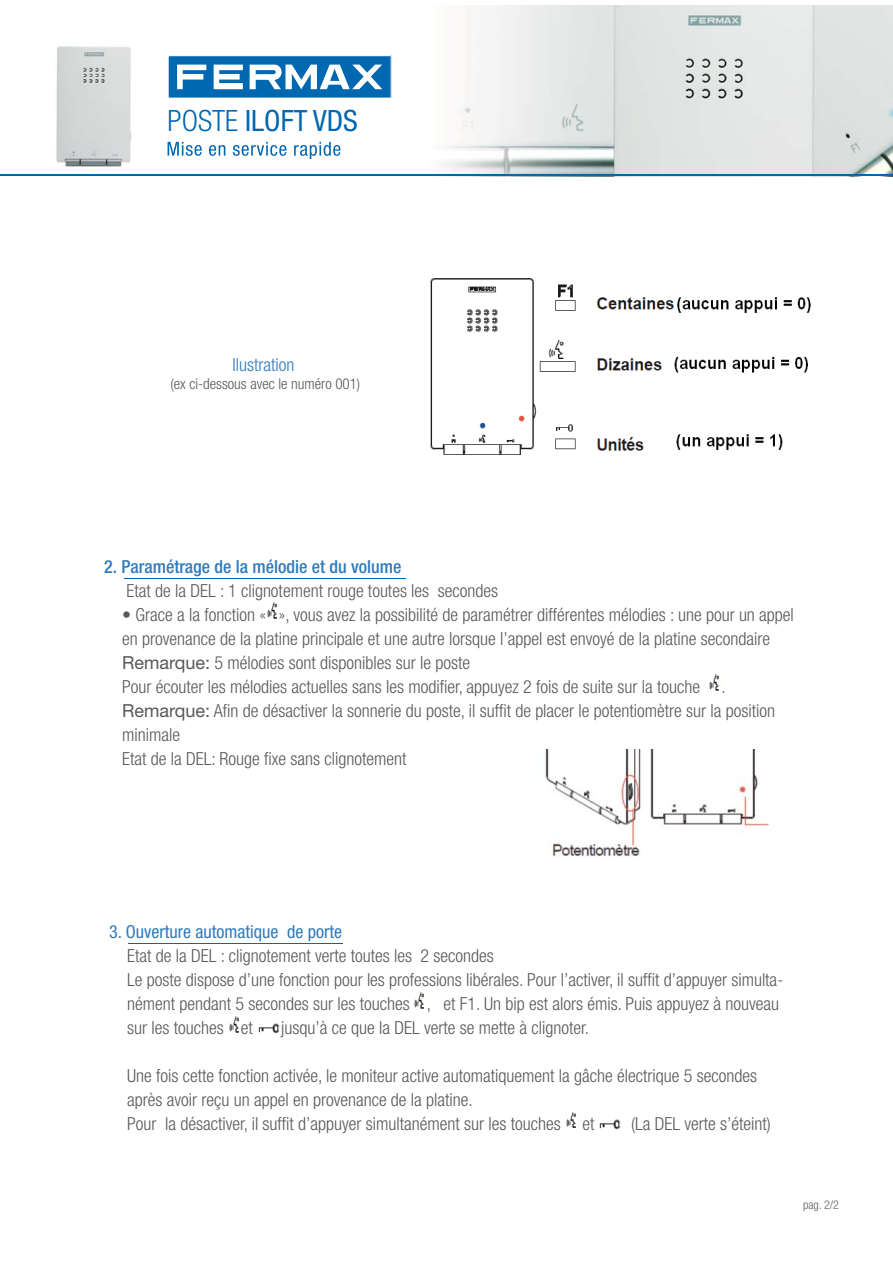
<style>
.page{position:relative;width:893px;height:1263px;background:#fff}
.page>*{position:absolute;margin:0;border:0;box-sizing:border-box;transform-origin:0 0}
.t1{font:condensed 29.4px "Helvetica Neue LT Std";color:#0067b1}
.t2{font:300 condensed 18px/24px "Helvetica Neue LT Std";color:#58595b}
.t3{font:500 condensed 18px "Helvetica Neue LT Std";color:#2f7abd}
.t4{font:condensed 18px "Helvetica Neue LT Std";color:#2f7abd}
.t5{font:300 condensed 18px "Helvetica Neue LT Std";color:#2f7abd}
.t6{font:300 condensed 15px "Helvetica Neue LT Std";color:#58595b}
.t7{font:300 condensed 12px "Helvetica Neue LT Std";color:#606060}
.s1{font-weight:300}
.s2{font-weight:400;font-stretch:normal}
</style>
<div class="page">
<img style="left:267px;top:602px;width:11px;height:17px">
<img style="left:709px;top:674px;width:11px;height:17px">
<img style="left:545px;top:750px;width:224px;height:107px">
<img style="left:414px;top:992px;width:13px;height:17px">
<img style="left:229px;top:1016px;width:11px;height:17px">
<img style="left:258px;top:1023px;width:22px;height:11px">
<img style="left:566px;top:1112px;width:10px;height:16px">
<img style="left:599px;top:1119px;width:22px;height:11px">
<img style="left:266px;top:6px;width:627px;height:171px">
<hr style="left:0;top:174px;width:893px;height:2px;background:#0067b1">
<img style="left:56px;top:46px;width:76px;height:121px">
<svg style="left:168px;top:55px;width:224px;height:44px"></svg>
<svg style="left:168px;top:142px;width:34px;height:14px"></svg>
<svg style="left:209px;top:145px;width:16px;height:11px"></svg>
<svg style="left:233px;top:142px;width:53px;height:14px"></svg>
<svg style="left:294px;top:142px;width:46px;height:17px"></svg>
<hr style="left:124px;top:578px;width:282px;height:1px;background:#0067b1">
<hr style="left:128px;top:943px;width:214px;height:1px;background:#0067b1">
<img style="left:430px;top:278px;width:381px;height:178px">
<h1 class="t1" style="left:168px;top:110px;width:192px"><span class="s1">POSTE</span> ILOFT VDS</h1>
<p class="t5" style="left:233px;top:358px;width:63px">Ilustration</p>
<p class="t6" style="left:170px;top:378px;width:191px">(ex ci-dessous avec le numéro 001)</p>
<p class="t3" style="left:104px;top:560px;width:299px">2. Paramétrage de la mélodie et du volume</p>
<p class="t2" style="left:126px;top:580px;width:373px">Etat de la DEL : 1 clignotement rouge toutes les secondes</p>
<p class="t2" style="left:122px;top:604px;width:673px">• Grace a la fonction « », vous avez la possibilité de paramétrer différentes mélodies : une pour un appel en provenance de la platine principale et une autre lorsque l’appel est envoyé de la platine secondaire <span class="s2">Remarque:</span> 5 mélodies sont disponibles sur le poste<br>Pour écouter les mélodies actuelles sans les modifier, appuyez 2 fois de suite sur la touche .<br><span class="s2">Remarque:</span> Afin de désactiver la sonnerie du poste, il suffit de placer le potentiomètre sur la position minimale<br>Etat de la DEL: Rouge fixe sans clignotement</p>
<p class="t4" style="left:109px;top:925px;width:234px">3. Ouverture automatique de porte</p>
<p class="t2" style="left:127px;top:945px;width:658px">Etat de la DEL : clignotement verte toutes les 2 secondes<br>Le poste dispose d’une fonction pour les professions libérales. Pour l’activer, il suffit d’appuyer simulta&shy;nément pendant 5 secondes sur les touches , et F1. Un bip est alors émis. Puis appuyez à nouveau sur les touches et</p>
<p class="t2" style="left:281px;top:1017px;width:309px">jusqu’à ce que la DEL verte se mette à clignoter.</p>
<p class="t2" style="left:127px;top:1065px;width:631px">Une fois cette fonction activée, le moniteur active automatiquement la gâche électrique 5 secondes après avoir reçu un appel en provenance de la platine.<br>Pour la désactiver, il suffit d’appuyer simultanément sur les touches et</p>
<p class="t2" style="left:631px;top:1113px;width:141px">(La DEL verte s’éteint)</p>
<p class="t7" style="left:803px;top:1200px;width:37px">pag. 2/2</p>
</div>
